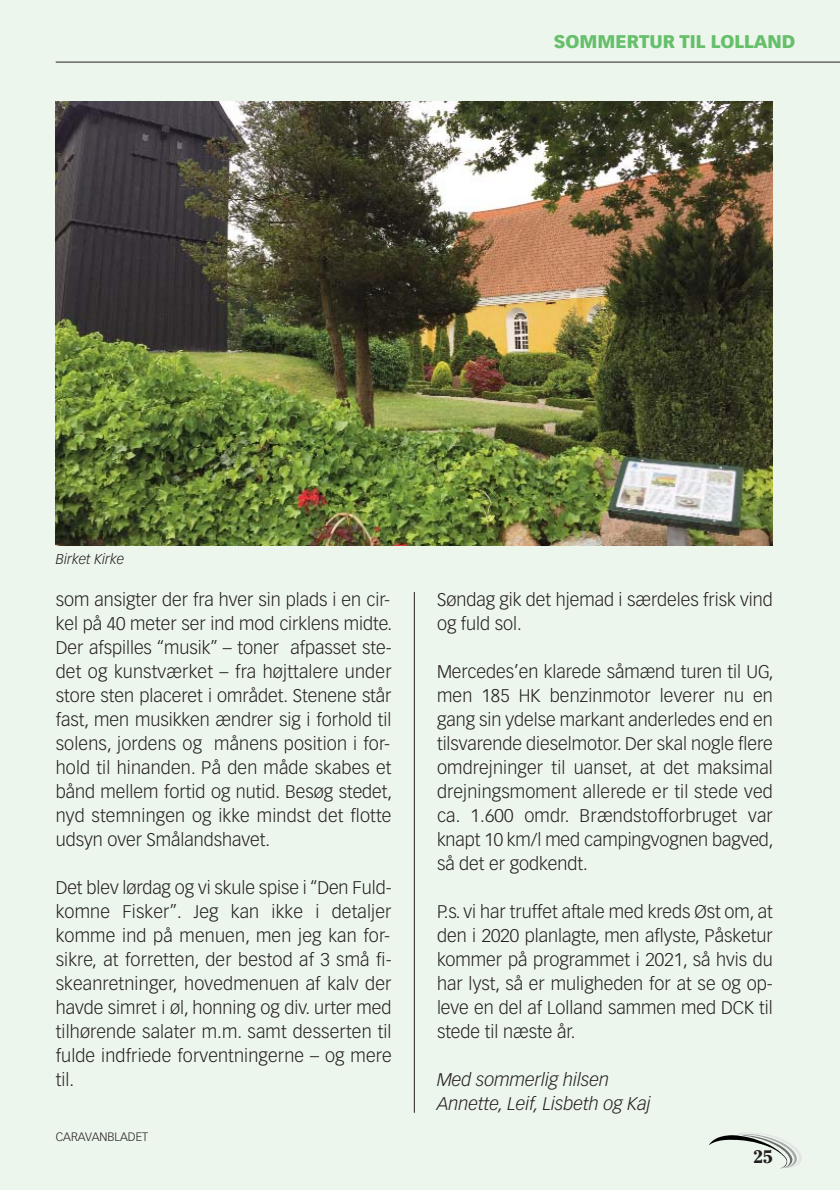
<style>
.page{position:relative;width:840px;height:1190px;background:#edf6ec}
.page>*{position:absolute;margin:0;border:0;box-sizing:border-box;transform-origin:0 0}
.t1{font:300 18px/24px "Vectora LH";color:#231f20;text-align:justify}
.t2{font:italic 300 18px/24px "Vectora LH";color:#231f20}
.t3{font:900 18px "Vectora LH";color:#66bf6b}
.t4{font:700 18px "Cheltenham";color:#231f20}
.t5{font:italic 300 14px "Vectora LH";color:#231f20}
.t6{font:300 12px "Vectora LH";color:#231f20}
</style>
<div class="page">
<hr style="left:56px;top:62px;width:784px;height:1px;background:#231f20">
<hr style="left:414px;top:592px;width:1px;height:521px;background:#231f20">
<svg style="left:709px;top:1132px;width:93px;height:36px"></svg>
<img style="left:56px;top:102px;width:717px;height:443px">
<p class="t3" style="left:554px;top:34px;width:243px">SOMMERTUR TIL LOLLAND</p>
<p class="t5" style="left:56px;top:553px;width:70px">Birket Kirke</p>
<p class="t1" style="left:56px;top:589px;width:338px">som ansigter der fra hver sin plads i en cir&shy;kel på 40 meter ser ind mod cirklens midte.<br>Der afspilles “musik” – toner afpasset ste&shy;det og kunstværket – fra højttalere under store sten placeret i området. Stenene står fast, men musikken ændrer sig i forhold til solens, jordens og månens position i for&shy;hold til hinanden. På den måde skabes et bånd mellem fortid og nutid. Besøg stedet, nyd stemningen og ikke mindst det flotte udsyn over Smålandshavet.</p>
<p class="t1" style="left:56px;top:877px;width:337px">Det blev lørdag og vi skule spise i “Den Fuld&shy;komne Fisker”. Jeg kan ikke i detaljer komme ind på menuen, men jeg kan for&shy;sikre, at forretten, der bestod af 3 små fi&shy;skeanretninger, hovedmenuen af kalv der havde simret i øl, honning og div. urter med tilhørende salater m.m. samt desserten til fulde indfriede forventningerne – og mere til.</p>
<p class="t6" style="left:56px;top:1132px;width:94px">CARAVANBLADET</p>
<p class="t1" style="left:437px;top:589px;width:337px">Søndag gik det hjemad i særdeles frisk vind og fuld sol.</p>
<p class="t1" style="left:437px;top:661px;width:338px">Mercedes’en klarede såmænd turen til UG, men 185 HK benzinmotor leverer nu en gang sin ydelse markant anderledes end en tilsvarende dieselmotor. Der skal nogle flere omdrejninger til uanset, at det maksimal drejningsmoment allerede er til stede ved ca. 1.600 omdr. Brændstofforbruget var knapt 10 km/l med campingvognen bagved, så det er godkendt.</p>
<p class="t1" style="left:437px;top:901px;width:337px">P.s. vi har truffet aftale med kreds Øst om, at den i 2020 planlagte, men aflyste, Påsketur kommer på programmet i 2021, så hvis du har lyst, så er muligheden for at se og op&shy;leve en del af Lolland sammen med DCK til stede til næste år.</p>
<p class="t2" style="left:437px;top:1069px;width:215px">Med sommerlig hilsen<br>Annette, Leif, Lisbeth og Kaj</p>
<p class="t4" style="left:753px;top:1151px;width:22px">25</p>
</div>
